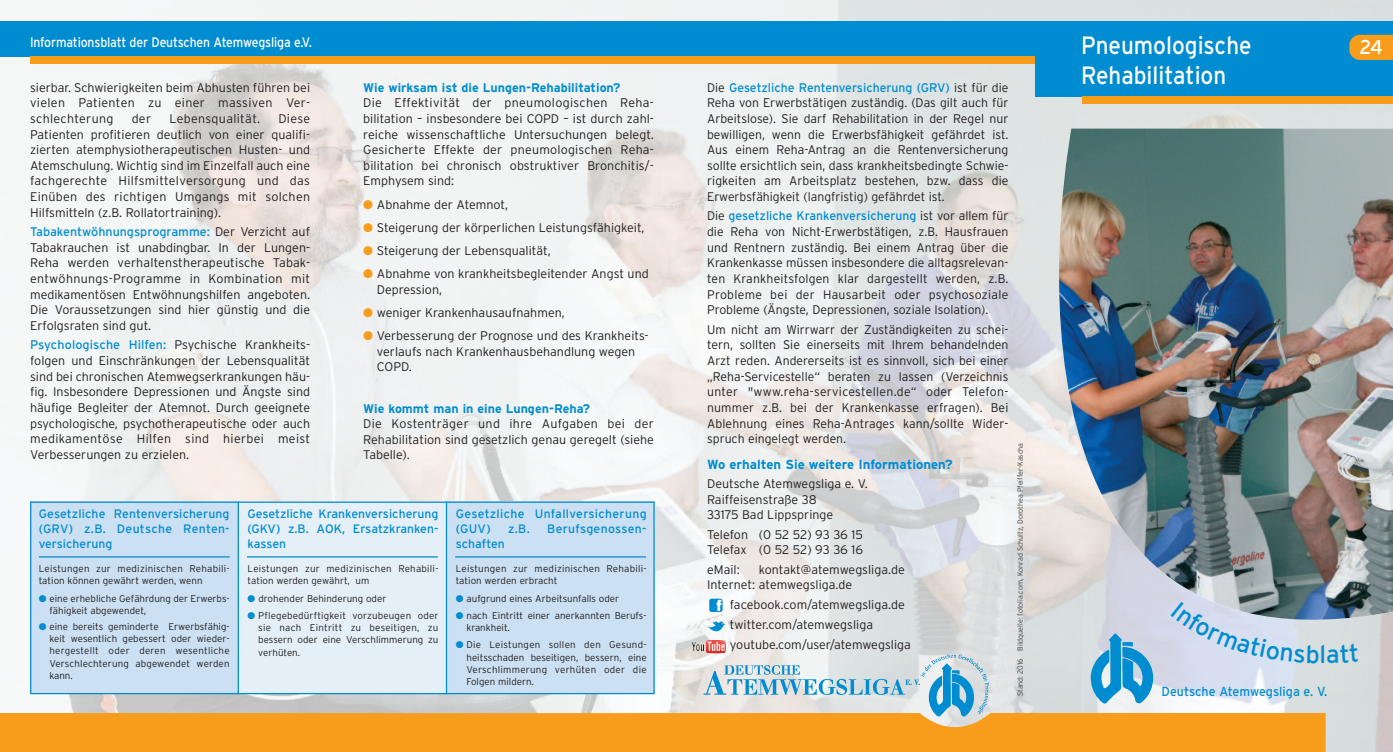
<style>
.page{position:relative;width:1393px;height:752px;background:#fff}
.page>*{position:absolute;margin:0;border:0;box-sizing:border-box;transform-origin:0 0}
.t1{font:25px/30px "Interstate";color:#fff;scale:.9 1}
.t2{font:25px "Interstate";color:#008cd0}
.t3{font:20px "Interstate";color:#fff;scale:.95 1}
.t4{font:900 15.5px "Interstate";color:#fff}
.t5{font:13.75px "Interstate";letter-spacing:-.015em;color:#fff;scale:.89 1}
.t6{font:700 13.12px "Interstate";color:#008cd0}
.t7{font:13.12px "Interstate";color:#008cd0;scale:.95 1}
.t8{font:300 12.5px/15.6px "Interstate";color:#231f20;text-align:justify}
.t9{font:700 12.5px "Interstate";color:#008cd0}
.t10{font:300 12.5px "Interstate";letter-spacing:.025em;color:#231f20}
.t11{font:12.25px/14.6px "Interstate";color:#008cd0;text-align:justify}
.t12{font:12.25px/14.6px "Interstate";letter-spacing:.025em;color:#008cd0}
.t13{font:300 9.75px/12.2px "Interstate";color:#231f20}
.t14{font:300 9.75px/12.2px "Interstate";letter-spacing:.025em;color:#231f20}
.t15{font:300 7.5px "Interstate";color:#3e3e3f;scale:.95 1}
.s1{font-weight:400;color:#008cd0}
.s2{color:#f89c1c}
.s3{color:#008cd0}
</style>
<div class="page">
<img style="left:3px;top:0;width:1390px;height:751px">
<div style="left:238px;top:502px;width:208px;height:191px;background:#e4eff8"></div>
<svg style="left:961px;top:128px;width:432px;height:571px;background:#dfe0e1"></svg>
<img style="left:1058px;top:128px;width:335px;height:491px">
<div style="left:1035px;top:21px;width:358px;height:76px;background:#008cd0"></div>
<div style="left:1082px;top:97px;width:311px;height:7px;background:#f89c1c"></div>
<svg style="left:1090px;top:633px;width:63px;height:71px;background:#68b3da"></svg>
<div style="left:0;top:712px;width:1325px;height:39px;background:#f89c1c"></div>
<svg style="left:706px;top:619px;width:21px;height:14px"></svg>
<img style="left:692px;top:639px;width:34px;height:14px">
<svg style="left:1349px;top:35px;width:44px;height:25px"></svg>
<svg style="left:708px;top:597px;width:16px;height:15px"></svg>
<img style="left:694px;top:654px;width:294px;height:61px">
<div style="left:0;top:21px;width:1035px;height:36px;background:#008cd0"></div>
<div style="left:30px;top:57px;width:1005px;height:7px;background:#f89c1c"></div>
<div style="left:30px;top:501px;width:208px;height:192px;background:#cbe0f3"></div>
<div style="left:446px;top:501px;width:208px;height:192px;background:#cbe0f3"></div>
<div style="left:30px;top:501px;width:624px;height:192px;border:1px solid #008cd0"></div>
<hr style="left:238px;top:501px;width:1px;height:192px;background:#008cd0">
<hr style="left:446px;top:501px;width:1px;height:192px;background:#008cd0">
<hr style="left:39px;top:556px;width:191px;height:1px;background:#008cd0">
<hr style="left:247px;top:556px;width:191px;height:1px;background:#008cd0">
<hr style="left:455px;top:556px;width:191px;height:1px;background:#008cd0">
<svg style="left:1170px;top:601px;width:148px;height:62px;background:#c5cfdf"></svg>
<svg style="left:1327px;top:643px;width:31px;height:20px"></svg>
<p class="t5" style="left:30px;top:35px;width:318px">Informationsblatt der Deutschen Atemwegsliga e.V.</p>
<p class="t8" style="left:30px;top:79px;width:281px">sierbar. Schwierigkeiten beim Abhusten führen bei vielen Patienten zu einer massiven Ver&shy;schlechterung</p>
<p class="t8" style="left:132px;top:111px;width:21px">der</p>
<p class="t10" style="left:169px;top:111px;width:92px">Lebensqualität.</p>
<p class="t8" style="left:30px;top:111px;width:281px;text-indent:248px">Diese Patienten profitieren deutlich von einer qualifi&shy;zierten atemphysiotherapeutischen Husten- und Atemschulung. Wichtig sind im Einzelfall auch eine fachgerechte Hilfsmittelversorgung und das Einüben des richtigen Umgangs mit solchen Hilfsmitteln (z.B. Rollatortraining).</p>
<p class="t8" style="left:30px;top:224px;width:281px"><span class="s1">Tabakentwöhnungsprogramme:</span> Der Verzicht auf Tabakrauchen ist unabdingbar. In der Lungen-Reha werden verhaltenstherapeutische Tabak&shy;entwöhnungs-Programme in Kombination mit medikamentösen Entwöhnungshilfen angeboten.<br>Die Voraussetzungen sind hier günstig und die Erfolgsraten sind gut.</p>
<p class="t8" style="left:30px;top:337px;width:281px"><span class="s1">Psychologische Hilfen:</span> Psychische Krankheits&shy;folgen und Einschränkungen der Lebensqualität sind bei chronischen Atemwegserkrankungen häu&shy;fig. Insbesondere Depressionen und Ängste sind häufige Begleiter der Atemnot. Durch geeignete psychologische, psychotherapeutische oder auch medikamentöse Hilfen sind hierbei meist Verbesserungen zu erzielen.</p>
<p class="t9" style="left:363px;top:80px;width:258px">Wie wirksam ist die Lungen-Rehabilitation?</p>
<p class="t8" style="left:363px;top:95px;width:292px">Die Effektivität der pneumologischen Reha&shy;bilitation – insbesondere bei COPD – ist durch zahl&shy;reiche wissenschaftliche Untersuchungen belegt.<br>Gesicherte Effekte der pneumologischen Reha&shy;bilitation bei chronisch obstruktiver Bronchitis/- Emphysem sind:</p>
<p class="t8" style="left:363px;top:196px;width:146px"><span class="s2">●</span> Abnahme der Atemnot,</p>
<p class="t8" style="left:363px;top:219px;width:283px"><span class="s2">●</span> Steigerung der körperlichen Leistungsfähigkeit,</p>
<p class="t8" style="left:363px;top:242px;width:189px"><span class="s2">●</span> Steigerung der Lebensqualität,</p>
<p class="t8" style="left:377px;top:266px;width:273px;text-indent:-14px"><span class="s2">●</span> Abnahme von krankheitsbegleitender Angst und<br>Depression,</p>
<p class="t8" style="left:363px;top:304px;width:203px"><span class="s2">●</span> weniger Krankenhausaufnahmen,</p>
<p class="t8" style="left:377px;top:327px;width:273px;text-align:left;text-indent:-14px"><span class="s2">●</span> Verbesserung der Prognose und des Krankheits&shy;verlaufs nach Krankenhausbehandlung wegen<br>COPD.</p>
<p class="t9" style="left:363px;top:400px;width:228px">Wie kommt man in eine Lungen-Reha?</p>
<p class="t8" style="left:363px;top:416px;width:292px">Die Kostenträger und ihre Aufgaben bei der Rehabilitation sind gesetzlich genau geregelt (siehe Tabelle).</p>
<p class="t11" style="left:39px;top:506px;width:192px">Gesetzliche Rentenversicherung (GRV) z.B. Deutsche Renten&shy;versicherung</p>
<p class="t13" style="left:39px;top:562px;width:192px">Leistungen zur medizinischen Rehabili&shy;tation können gewährt werden, wenn</p>
<p class="t13" style="left:49px;top:591px;width:182px;text-indent:-11px"><span class="s3">●</span> eine erhebliche Gefährdung der Erwerbs&shy;fähigkeit abgewendet,</p>
<p class="t13" style="left:49px;top:620px;width:182px;text-align:justify;text-indent:-11px"><span class="s3">●</span> eine bereits geminderte Erwerbsfähig&shy;keit wesentlich gebessert oder wieder&shy;hergestellt oder deren wesentliche Verschlechterung abgewendet werden kann.</p>
<p class="t11" style="left:248px;top:506px;width:192px">Gesetzliche Krankenversicherung (GKV) z.B. AOK, Ersatzkranken&shy;kassen</p>
<p class="t14" style="left:248px;top:562px;width:192px">Leistungen zur medizinischen Rehabili&shy;tation werden gewährt, um</p>
<p class="t13" style="left:248px;top:591px;width:140px"><span class="s3">●</span> drohender Behinderung oder</p>
<p class="t13" style="left:258px;top:609px;width:182px;text-align:justify;text-indent:-11px"><span class="s3">●</span> Pflegebedürftigkeit vorzubeugen oder sie nach Eintritt zu beseitigen, zu bessern oder eine Verschlimmerung zu verhüten.</p>
<p class="t12" style="left:456px;top:506px;width:192px">Gesetzliche Unfallversicherung (GUV)</p>
<p class="t11" style="left:508px;top:521px;width:23px">z.B.</p>
<p class="t12" style="left:547px;top:521px;width:101px">Berufsgenossen-</p>
<p class="t11" style="left:456px;top:535px;width:50px">schaften</p>
<p class="t14" style="left:456px;top:562px;width:192px">Leistungen zur medizinischen Rehabili&shy;tation werden erbracht</p>
<p class="t13" style="left:456px;top:591px;width:165px"><span class="s3">●</span> aufgrund eines Arbeitsunfalls oder</p>
<p class="t13" style="left:466px;top:609px;width:182px;text-indent:-11px"><span class="s3">●</span> nach Eintritt einer anerkannten Berufs&shy;krankheit.</p>
<p class="t13" style="left:466px;top:638px;width:182px;text-align:justify;text-indent:-11px"><span class="s3">●</span> Die Leistungen sollen den Gesund&shy;heitsschaden beseitigen, bessern, eine Verschlimmerung verhüten oder die Folgen mildern.</p>
<p class="t8" style="left:707px;top:79px;width:303px">Die <span class="s1">Gesetzliche Rentenversicherung (GRV)</span> ist für die Reha von Erwerbstätigen zuständig. (Das gilt auch für Arbeitslose). Sie darf Rehabilitation in der Regel nur bewilligen, wenn die Erwerbsfähigkeit gefährdet ist.<br>Aus einem Reha-Antrag an die Rentenversicherung sollte ersichtlich sein, dass krankheitsbedingte Schwie&shy;rigkeiten am Arbeitsplatz bestehen, bzw. dass die Erwerbsfähigkeit (langfristig) gefährdet ist.</p>
<p class="t8" style="left:707px;top:208px;width:303px">Die <span class="s1">gesetzliche Krankenversicherung</span> ist vor allem für die Reha von Nicht-Erwerbstätigen, z.B. Hausfrauen und Rentnern zuständig. Bei einem Antrag über die Krankenkasse müssen insbesondere die alltagsrelevan&shy;ten Krankheitsfolgen klar dargestellt werden, z.B.<br>Probleme bei der Hausarbeit oder psychosoziale Probleme (Ängste, Depressionen, soziale Isolation).</p>
<p class="t8" style="left:707px;top:321px;width:303px">Um nicht am Wirrwarr der Zuständigkeiten zu schei&shy;tern, sollten Sie einerseits mit Ihrem behandelnden Arzt reden. Andererseits ist es sinnvoll, sich bei einer „Reha-Servicestelle“ beraten zu lassen (Verzeichnis unter "www.reha-servicestellen.de“ oder Telefon&shy;nummer z.B. bei der Krankenkasse erfragen). Bei Ablehnung eines Reha-Antrages kann/sollte Wider&shy;spruch eingelegt werden.</p>
<p class="t6" style="left:707px;top:456px;width:247px">Wo erhalten Sie weitere Informationen?</p>
<p class="t8" style="left:707px;top:475px;width:162px;text-align:left">Deutsche Atemwegsliga e. V.<br>Raiffeisenstraße 38<br>33175 Bad Lippspringe</p>
<p class="t8" style="left:707px;top:526px;width:157px">Telefon (0 52 52) 93 36 15<br>Telefax (0 52 52) 93 36 16</p>
<p class="t8" style="left:707px;top:561px;width:34px">eMail:</p>
<p class="t8" style="left:707px;top:561px;width:199px;text-indent:52px">kontakt@atemwegsliga.de<br>Internet: atemwegsliga.de</p>
<p class="t8" style="left:730px;top:594px;width:182px;line-height:20px;text-align:left">facebook.com/atemwegsliga.de twitter.com/atemwegsliga youtube.com/user/atemwegsliga</p>
<p class="t4" style="left:716px;top:596px;width:7px">f</p>
<p class="t15" style="left:1016px;top:695px;width:268px;rotate:-90deg">Stand: 2016 Bildquelle: fotolia.com, Konrad Schultz, Dorothea Pfeiffer-Kascha</p>
<h1 class="t1" style="left:1081px;top:31px;width:191px">Pneumologische<br>Rehabilitation</h1>
<h2 class="t3" style="left:1359px;top:35px;width:26px">24</h2>
<h1 class="t2" style="left:1319px;top:639px;width:8px">l</h1>
<p class="t7" style="left:1161px;top:683px;width:176px">Deutsche Atemwegsliga e. V.</p>
</div>
